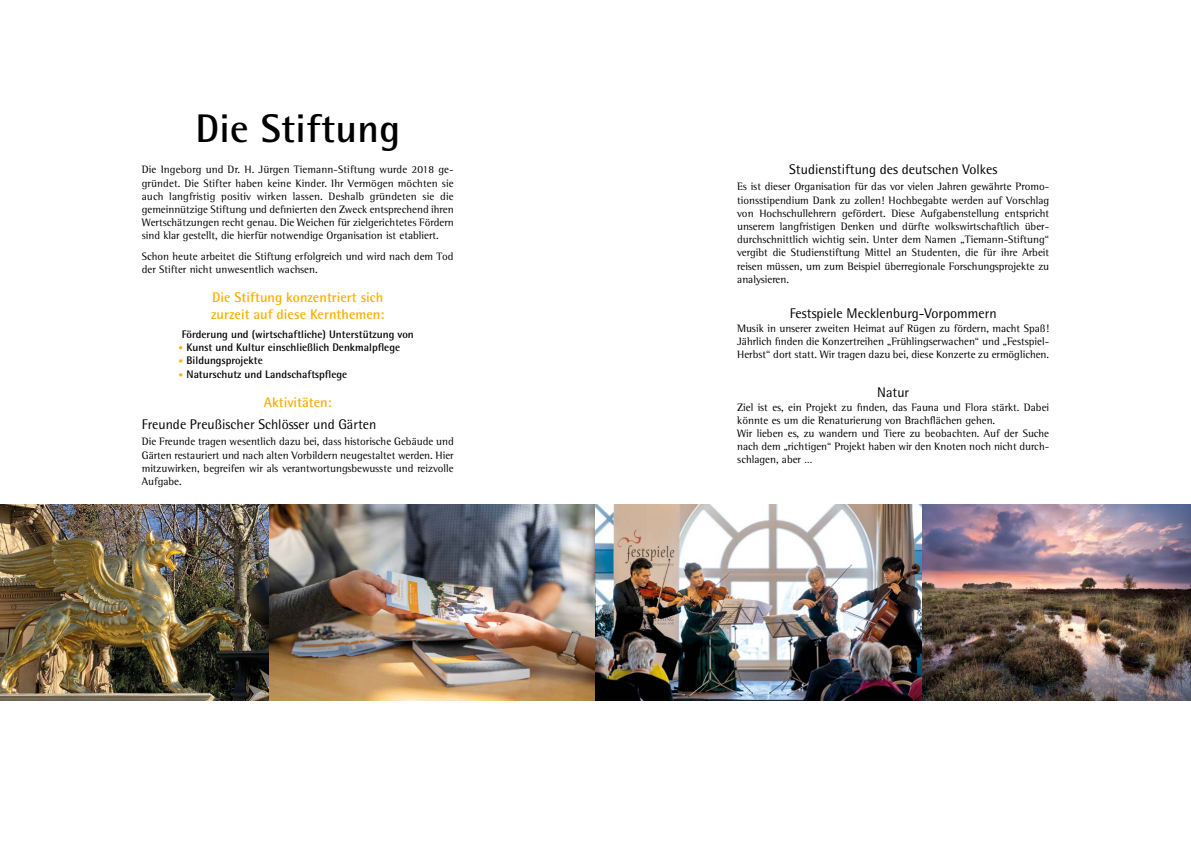
<style>
.page{position:relative;width:1191px;height:842px;background:#fff}
.page>*{position:absolute;margin:0;border:0;box-sizing:border-box;transform-origin:0 0}
.t1{font:700 40px "Rotis Semi Sans Std";letter-spacing:.01em;color:#000}
.t2{font:14px "Rotis Semi Sans Std";color:#000}
.t3{font:700 14px/16.8px "Rotis Semi Sans Std";color:#f9b000}
.t4{font:11px/13.2px "Rotis Semi Serif Std";color:#000;text-align:justify}
.t5{font:700 11px "Rotis Semi Sans Std";color:#000}
.s1{font-family:"Rotis Semi Serif Std";font-weight:400;font-size:9px;color:#f9b000}
.s2{font-size:9px;color:#f9b000}
</style>
<div class="page">
<img style="left:0;top:505px;width:1191px;height:195px">
<h1 class="t1" style="left:195px;top:104px;width:206px">Die Stiftung</h1>
<p class="t4" style="left:142px;top:163px;width:313px">Die Ingeborg und Dr. H. Jürgen Tiemann-Stiftung wurde 2018 ge&shy;gründet. Die Stifter haben keine Kinder. Ihr Vermögen möchten sie auch langfristig positiv wirken lassen. Deshalb gründeten sie die gemeinnützige Stiftung und definierten den Zweck entsprechend ihren Wertschätzungen recht genau. Die Weichen für zielgerichtetes Fördern sind klar gestellt, die hierfür notwendige Organisation ist etabliert.</p>
<p class="t4" style="left:142px;top:249px;width:313px">Schon heute arbeitet die Stiftung erfolgreich und wird nach dem Tod der Stifter nicht unwesentlich wachsen.</p>
<p class="t3" style="left:211px;top:289px;width:175px">Die Stiftung konzentriert sich zurzeit auf diese Kernthemen:</p>
<p class="t5" style="left:182px;top:327px;width:233px">Förderung und (wirtschaftliche) Unterstützung von</p>
<p class="t5" style="left:179px;top:341px;width:223px"><span class="s1">•</span> Kunst und Kultur einschließlich Denkmalpflege</p>
<p class="t5" style="left:179px;top:354px;width:86px"><span class="s2">•</span> Bildungsprojekte</p>
<p class="t5" style="left:179px;top:367px;width:170px"><span class="s2">•</span> Naturschutz und Landschaftspflege</p>
<p class="t3" style="left:264px;top:394px;width:69px">Aktivitäten:</p>
<p class="t2" style="left:142px;top:416px;width:236px">Freunde Preußischer Schlösser und Gärten</p>
<p class="t4" style="left:142px;top:435px;width:313px">Die Freunde tragen wesentlich dazu bei, dass historische Gebäude und Gärten restauriert und nach alten Vorbildern neugestaltet werden. Hier mitzuwirken, begreifen wir als verantwortungsbewusste und reizvolle Aufgabe.</p>
<p class="t2" style="left:789px;top:161px;width:210px">Studienstiftung des deutschen Volkes</p>
<p class="t4" style="left:737px;top:180px;width:313px">Es ist dieser Organisation für das vor vielen Jahren gewährte Promo&shy;tionsstipendium Dank zu zollen! Hochbegabte werden auf Vorschlag von Hochschullehrern gefördert. Diese Aufgabenstellung entspricht unserem langfristigen Denken und dürfte wolkswirtschaftlich über&shy;durchschnittlich wichtig sein. Unter dem Namen „Tiemann-Stiftung“ vergibt die Studienstiftung Mittel an Studenten, die für ihre Arbeit reisen müssen, um zum Beispiel überregionale Forschungsprojekte zu analysieren.</p>
<p class="t2" style="left:789px;top:305px;width:209px">Festspiele Mecklenburg-Vorpommern</p>
<p class="t4" style="left:737px;top:321px;width:313px">Musik in unserer zweiten Heimat auf Rügen zu fördern, macht Spaß!<br>Jährlich finden die Konzertreihen „Frühlingserwachen“ und „Festspiel-Herbst“ dort statt. Wir tragen dazu bei, diese Konzerte zu ermöglichen.</p>
<p class="t2" style="left:877px;top:384px;width:34px">Natur</p>
<p class="t4" style="left:737px;top:400px;width:313px;text-align:left">Ziel ist es, ein Projekt zu finden, das Fauna und Flora stärkt. Dabei könnte es um die Renaturierung von Brachflächen gehen.<br>Wir lieben es, zu wandern und Tiere zu beobachten. Auf der Suche nach dem „richtigen“ Projekt haben wir den Knoten noch nicht durch&shy;schlagen, aber …</p>
</div>
